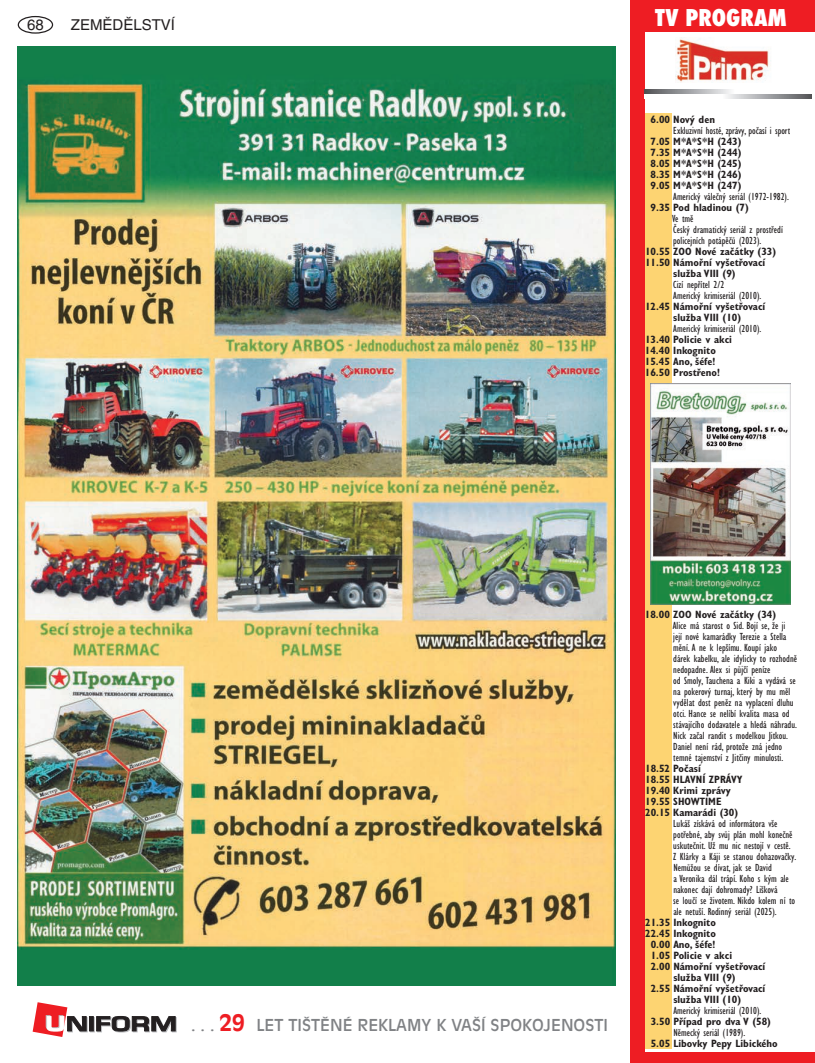
<style>
.page{position:relative;width:815px;height:1063px;background:#fff}
.page>*{position:absolute;margin:0;border:0;box-sizing:border-box;transform-origin:0 0}
.t1{font:800 condensed 22.5px "Futura";color:#fff}
.t2{font:16.25px "Antique Olive CE";color:#808285}
.t3{font:15px "Helvetica CE";color:#231f20}
.t4{font:condensed 10.62px/11px "Gill Sans CE";color:#231f20}
.t5{font:700 condensed 10.62px/11px "Gill Sans CE";color:#231f20}
.s1{font-weight:700;font-size:22.5px;color:#ee1d23}
</style>
<div class="page">
<div style="left:18px;top:16px;width:35px;height:18px;border:1px solid #231f20;border-radius:50%"></div>
<svg style="left:90px;top:1017px;width:5px;height:15px"></svg>
<svg style="left:89px;top:1016px;width:5px;height:15px"></svg>
<svg style="left:96px;top:1016px;width:81px;height:16px"></svg>
<svg style="left:33px;top:1002px;width:55px;height:35px"></svg>
<div style="left:631px;top:0;width:184px;height:32px;background:#ee1d23"></div>
<div style="left:631px;top:0;width:14px;height:1063px;background:#ee1d23"></div>
<div style="left:631px;top:1052px;width:184px;height:11px;background:#ee1d23"></div>
<div style="left:645px;top:113px;width:26px;height:936px;background:#fdd472"></div>
<svg style="left:645px;top:90px;width:86px;height:4px"></svg>
<svg style="left:727px;top:94px;width:84px;height:5px"></svg>
<img style="left:675px;top:37px;width:96px;height:45px">
<img style="left:650px;top:383px;width:141px;height:222px">
<img style="left:18px;top:46px;width:598px;height:939px">
<h3 class="t3" style="left:27px;top:16px;width:18px">68</h3>
<h3 class="t3" style="left:71px;top:16px;width:106px">ZEMĚDĚLSTVÍ</h3>
<h1 class="t1" style="left:655px;top:2px;width:133px">TV PROGRAM</h1>
<p class="t5" style="left:651px;top:114px;width:66px">6.00 Nový den</p>
<p class="t4" style="left:673px;top:125px;width:118px">Exkluzivní hosté, zprávy, počasí i sport</p>
<p class="t5" style="left:651px;top:136px;width:92px;text-align:justify">7.05 M*A*S*H (243)<br>7.35 M*A*S*H (244)<br>8.05 M*A*S*H (245)<br>8.35 M*A*S*H (246)<br>9.05 M*A*S*H (247)</p>
<p class="t4" style="left:673px;top:191px;width:117px">Americký válečný seriál (1972-1982).</p>
<p class="t5" style="left:651px;top:202px;width:100px">9.35 Pod hladinou (7)</p>
<p class="t4" style="left:672px;top:213px;width:112px">Ve tmě<br>Český dramatický seriál z prostředí policejních potápěčů (2023).</p>
<p class="t5" style="left:645px;top:246px;width:133px">10.55 ZOO Nové začátky (33)</p>
<p class="t5" style="left:645px;top:257px;width:122px">11.50 Námořní vyšetřovací</p>
<p class="t5" style="left:673px;top:268px;width:64px">služba VIII (9)</p>
<p class="t4" style="left:673px;top:279px;width:90px">Cizí nepřítel 2/2<br>Americký krimiseriál (2010).</p>
<p class="t5" style="left:645px;top:301px;width:122px;text-align:center">12.45 Námořní vyšetřovací služba VIII (10)</p>
<p class="t4" style="left:673px;top:323px;width:90px">Americký krimiseriál (2010).</p>
<p class="t5" style="left:645px;top:334px;width:89px">13.40 Policie v akci<br>14.40 Inkognito<br>15.45 Ano, šéfe!<br>16.50 Prostřeno!</p>
<h2 class="t2" style="left:191px;top:1016px;width:418px">. . . <span class="s1">29</span> LET TIŠTĚNÉ REKLAMY K VAŠÍ SPOKOJENOSTI</h2>
<p class="t5" style="left:645px;top:609px;width:133px">18.00 ZOO Nové začátky (34)</p>
<p class="t4" style="left:673px;top:620px;width:126px">Alice má starost o Sid. Bojí se, že ji<br>její nové kamarádky Terezie a Stella mění. A ne k lepšímu. Koupí jako<br>dárek kabelku, ale idylicky to rozhodně nedopadne. Alex si půjčí peníze<br>od Smoly, Tauchena a Kiki a vydává se na pokerový turnaj, který by mu měl vydělat dost peněz na vyplacení dluhu otci. Hance se nelíbí kvalita masa od stávajícího dodavatele a hledá náhradu.<br>Nick začal randit s modelkou Jitkou.<br>Daniel není rád, protože zná jedno temné tajemství z Jitčiny minulosti.</p>
<p class="t5" style="left:645px;top:763px;width:99px">18.52 Počasí<br>18.55 HLAVNÍ ZPRÁVY<br>19.40 Krimi zprávy<br>19.55 SHOWTIME<br>20.15 Kamarádi (30)</p>
<p class="t4" style="left:673px;top:818px;width:125px">Lukáš získává od informátora vše potřebné, aby svůj plán mohl konečně uskutečnit. Už mu nic nestojí v cestě.<br>Z Klárky a Káji se stanou dohazovačky.<br>Nemůžou se dívat, jak se David<br>a Veronika dál trápí. Koho s kým ale nakonec dají dohromady? Lišková<br>se loučí se životem. Nikdo kolem ní to ale netuší. Rodinný seriál (2025).</p>
<p class="t5" style="left:645px;top:917px;width:72px">21.35 Inkognito</p>
<p class="t5" style="left:645px;top:928px;width:72px">22.45 Inkognito</p>
<p class="t5" style="left:651px;top:939px;width:66px">0.00 Ano, šéfe!</p>
<p class="t5" style="left:651px;top:950px;width:83px">1.05 Policie v akci</p>
<p class="t5" style="left:651px;top:961px;width:116px">2.00 Námořní vyšetřovací</p>
<p class="t5" style="left:673px;top:972px;width:64px">služba VIII (9)</p>
<p class="t5" style="left:651px;top:983px;width:116px">2.55 Námořní vyšetřovací</p>
<p class="t5" style="left:673px;top:994px;width:69px">služba VIII (10)</p>
<p class="t4" style="left:673px;top:1005px;width:90px">Americký krimiseriál (2010).</p>
<p class="t5" style="left:651px;top:1016px;width:122px">3.50 Případ pro dva V (58)</p>
<p class="t4" style="left:673px;top:1027px;width:73px">Německý seriál (1989).</p>
<p class="t5" style="left:651px;top:1038px;width:129px">5.05 Libovky Pepy Libického</p>
</div>
